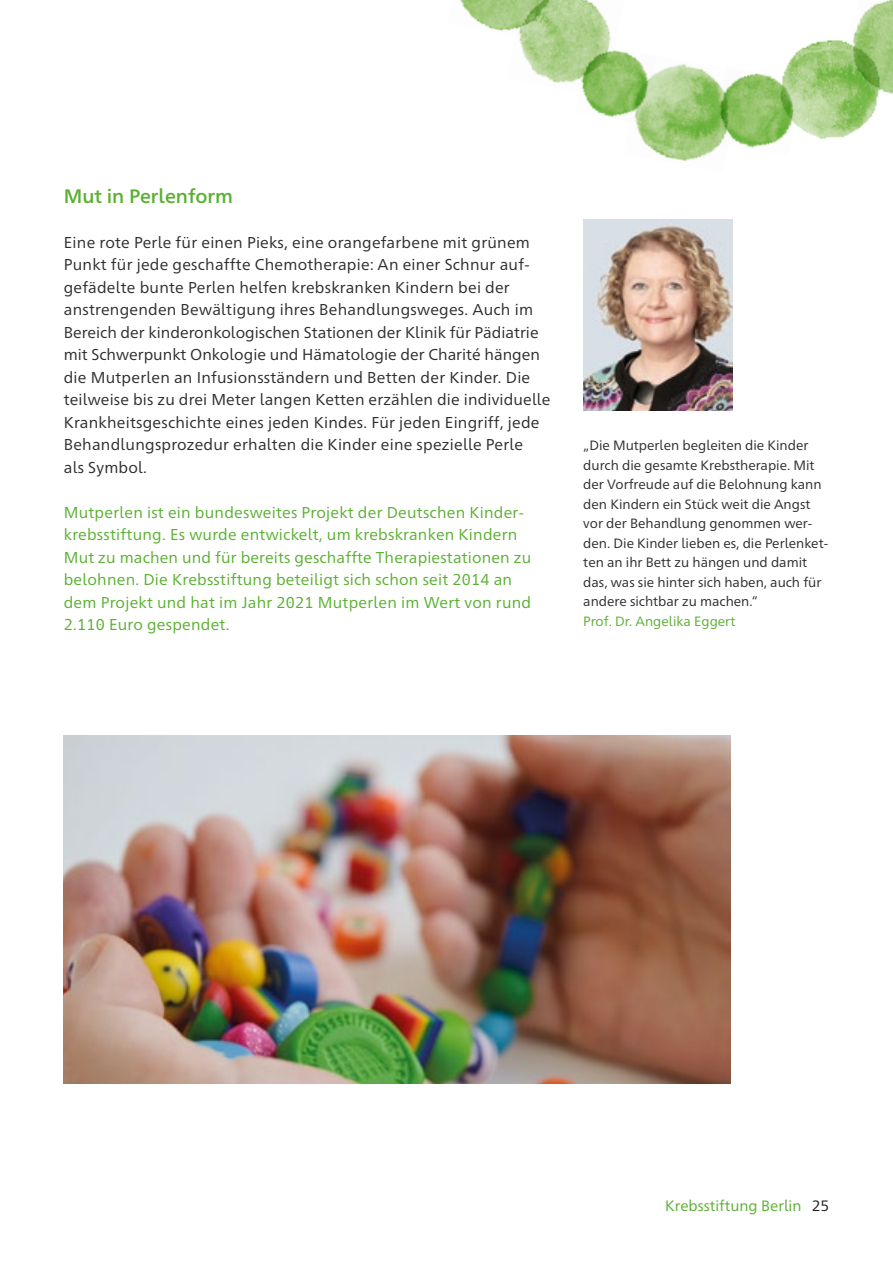
<style>
.page{position:relative;width:893px;height:1263px;background:#fff}
.page>*{position:absolute;margin:0;border:0;box-sizing:border-box;transform-origin:0 0}
.t1{font:500 19.5px "Frutiger Neue 1450 Pro";color:#5ab031}
.t2{font:15.75px/22.5px "Frutiger Neue 1450 Pro";letter-spacing:.015em;color:#2e2d2c}
.t3{font:15.75px/22.5px "Frutiger Neue 1450 Pro";letter-spacing:.015em;color:#5ab031}
.t4{font:15px "Frutiger Neue 1450 Pro";color:#5ab031}
.t5{font:13.5px/19.5px "Frutiger Neue 1450 Pro";color:#2e2d2c}
.t6{font:13.5px "Frutiger Neue 1450 Pro";color:#5ab031}
.s1{color:#1d1d1b}
</style>
<div class="page">
<img style="left:460px;top:0;width:47px;height:31px">
<img style="left:853px;top:0;width:40px;height:94px">
<img style="left:507px;top:0;width:104px;height:83px">
<img style="left:742px;top:73px;width:38px;height:75px">
<img style="left:576px;top:44px;width:52px;height:73px">
<img style="left:624px;top:53px;width:118px;height:108px">
<img style="left:780px;top:36px;width:102px;height:104px">
<img style="left:64px;top:736px;width:667px;height:347px">
<img style="left:583px;top:219px;width:149px;height:192px">
<p class="t1" style="left:64px;top:181px;width:171px">Mut in Perlenform</p>
<p class="t2" style="left:64px;top:230px;width:488px">Eine rote Perle für einen Pieks, eine orangefarbene mit grünem Punkt für jede geschaffte Chemotherapie: An einer Schnur auf&shy;gefädelte bunte Perlen helfen krebskranken Kindern bei der anstrengenden Bewältigung ihres Behandlungsweges. Auch im Bereich der kinderonkologischen Stationen der Klinik für Pädiatrie mit Schwerpunkt Onkologie und Hämatologie der Charité hängen die Mutperlen an Infusionsständern und Betten der Kinder. Die teilweise bis zu drei Meter langen Ketten erzählen die individuelle Krankheitsgeschichte eines jeden Kindes. Für jeden Eingriff, jede Behandlungsprozedur erhalten die Kinder eine spezielle Perle<br>als Symbol.</p>
<p class="t3" style="left:64px;top:500px;width:469px">Mutperlen ist ein bundesweites Projekt der Deutschen Kinder&shy;krebsstiftung. Es wurde entwickelt, um krebskranken Kindern Mut zu machen und für bereits geschaffte Therapiestationen zu belohnen. Die Krebsstiftung beteiligt sich schon seit 2014 an dem Projekt und hat im Jahr 2021 Mutperlen im Wert von rund 2.110 Euro gespendet.</p>
<p class="t5" style="left:583px;top:435px;width:246px">„Die Mutperlen begleiten die Kinder durch die gesamte Krebstherapie. Mit der Vorfreude auf die Belohnung kann den Kindern ein Stück weit die Angst vor der Behandlung genommen wer&shy;den. Die Kinder lieben es, die Perlenket&shy;ten an ihr Bett zu hängen und damit das, was sie hinter sich haben, auch für andere sichtbar zu machen.“</p>
<p class="t6" style="left:583px;top:611px;width:154px">Prof. Dr. Angelika Eggert</p>
<p class="t4" style="left:665px;top:1194px;width:165px">Krebsstiftung Berlin <span class="s1">25</span></p>
</div>
